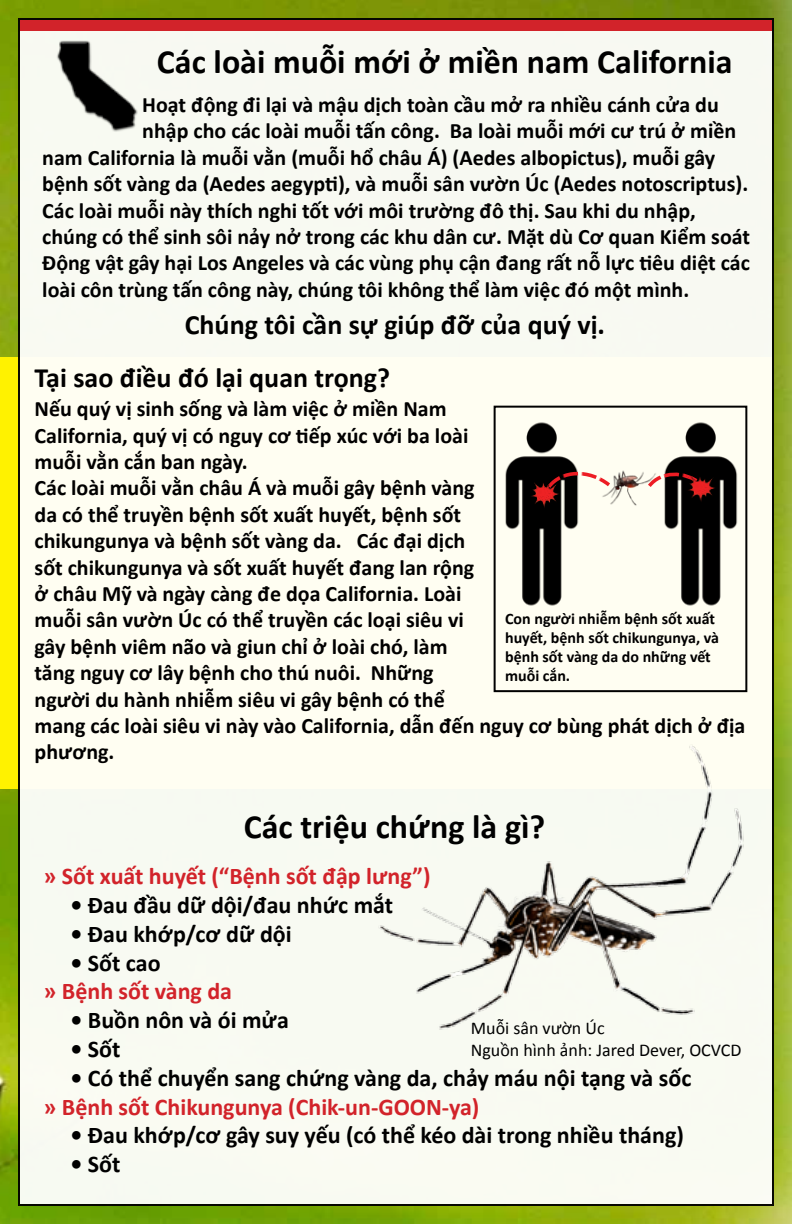
<style>
.page{position:relative;width:792px;height:1224px;background:#fff}
.page>*{position:absolute;margin:0;border:0;box-sizing:border-box;transform-origin:0 0}
.t1{font:700 34px "Calibri";color:#000}
.t2{font:700 28px "Calibri";color:#000}
.t3{font:700 24px "Calibri";color:#000}
.t4{font:700 24px "Calibri";color:#d2232a}
.t5{font:700 22px/26.4px "Calibri";color:#000}
.t6{font:18px/21.6px "Calibri";color:#000}
.t7{font:700 16px/19.2px "Calibri";color:#000}
</style>
<div class="page">
<img style="left:0;top:0;width:792px;height:1224px">
<div style="left:0;top:358px;width:772px;height:431px;background:#fff200"></div>
<div style="left:19px;top:19px;width:754px;height:1186px;background:#f9faf2"></div>
<div style="left:20px;top:20px;width:752px;height:10px;background:#d2232a"></div>
<img style="left:378px;top:730px;width:414px;height:314px">
<img style="left:664px;top:422px;width:74px;height:184px">
<img style="left:505px;top:422px;width:74px;height:184px">
<svg style="left:544px;top:469px;width:49px;height:23px"></svg>
<svg style="left:664px;top:470px;width:43px;height:21px"></svg>
<img style="left:529px;top:481px;width:32px;height:28px">
<img style="left:685px;top:475px;width:33px;height:28px">
<img style="left:593px;top:470px;width:71px;height:36px">
<div style="left:494px;top:406px;width:253px;height:286px;border:2px solid #000"></div>
<img style="left:57px;top:40px;width:81px;height:92px">
<h1 class="t1" style="left:157px;top:40px;width:577px">Các loài muỗi mới ở miền nam California</h1>
<p class="t5" style="left:142px;top:91px;width:578px">Hoạt động đi lại và mậu dịch toàn cầu mở ra nhiều cánh cửa du</p>
<p class="t5" style="left:142px;top:118px;width:596px">nhập cho các loài muỗi tấn công. Ba loài muỗi mới cư trú ở miền</p>
<p class="t5" style="left:42px;top:144px;width:674px">nam California là muỗi vằn (muỗi hổ châu Á) (Aedes albopictus), muỗi gây</p>
<p class="t5" style="left:42px;top:171px;width:708px">bệnh sốt vàng da (Aedes aegypti), và muỗi sân vườn Úc (Aedes notoscriptus).</p>
<p class="t5" style="left:42px;top:197px;width:655px">Các loài muỗi này thích nghi tốt với môi trường đô thị. Sau khi du nhập,</p>
<p class="t5" style="left:42px;top:223px;width:709px">chúng có thể sinh sôi nảy nở trong các khu dân cư. Mặt dù Cơ quan Kiểm soát</p>
<p class="t5" style="left:42px;top:250px;width:709px">Động vật gây hại Los Angeles và các vùng phụ cận đang rất nỗ lực tiêu diệt các</p>
<p class="t5" style="left:42px;top:276px;width:649px">loài côn trùng tấn công này, chúng tôi không thể làm việc đó một mình.</p>
<p class="t2" style="left:185px;top:307px;width:422px">Chúng tôi cần sự giúp đỡ của quý vị.</p>
<p class="t2" style="left:35px;top:359px;width:357px">Tại sao điều đó lại quan trọng?</p>
<p class="t5" style="left:35px;top:396px;width:712px">Nếu quý vị sinh sống và làm việc ở miền Nam<br>California, quý vị có nguy cơ tiếp xúc với ba loài<br>muỗi vằn cắn ban ngày.<br>Các loài muỗi vằn châu Á và muỗi gây bệnh vàng<br>da có thể truyền bệnh sốt xuất huyết, bệnh sốt<br>chikungunya và bệnh sốt vàng da. Các đại dịch<br>sốt chikungunya và sốt xuất huyết đang lan rộng<br>ở châu Mỹ và ngày càng đe dọa California. Loài<br>muỗi sân vườn Úc có thể truyền các loại siêu vi<br>gây bệnh viêm não và giun chỉ ở loài chó, làm<br>tăng nguy cơ lây bệnh cho thú nuôi. Những<br>người du hành nhiễm siêu vi gây bệnh có thể<br>mang các loài siêu vi này vào California, dẫn đến nguy cơ bùng phát dịch ở địa phương.</p>
<p class="t7" style="left:505px;top:609px;width:215px">Con người nhiễm bệnh sốt xuất huyết, bệnh sốt chikungunya, và bệnh sốt vàng da do những vết muỗi cắn.</p>
<h1 class="t1" style="left:244px;top:805px;width:303px">Các triệu chứng là gì?</h1>
<p class="t4" style="left:44px;top:861px;width:389px">» Sốt xuất huyết (“Bệnh sốt đập lưng”)</p>
<p class="t3" style="left:71px;top:890px;width:324px">• Đau đầu dữ dội/đau nhức mắt</p>
<p class="t3" style="left:71px;top:918px;width:223px">• Đau khớp/cơ dữ dội</p>
<p class="t3" style="left:71px;top:947px;width:92px">• Sốt cao</p>
<p class="t4" style="left:44px;top:976px;width:190px">» Bệnh sốt vàng da</p>
<p class="t3" style="left:71px;top:1005px;width:220px">• Buồn nôn và ói mửa</p>
<p class="t3" style="left:71px;top:1034px;width:51px">• Sốt</p>
<p class="t3" style="left:71px;top:1062px;width:622px">• Có thể chuyển sang chứng vàng da, chảy máu nội tạng và sốc</p>
<p class="t4" style="left:44px;top:1091px;width:437px">» Bệnh sốt Chikungunya (Chik-un-GOON-ya)</p>
<p class="t3" style="left:71px;top:1120px;width:615px">• Đau khớp/cơ gây suy yếu (có thể kéo dài trong nhiều tháng)</p>
<p class="t3" style="left:71px;top:1149px;width:51px">• Sốt</p>
<p class="t6" style="left:471px;top:1018px;width:272px">Muỗi sân vườn Úc<br>Nguồn hình ảnh: Jared Dever, OCVCD</p>
</div>
